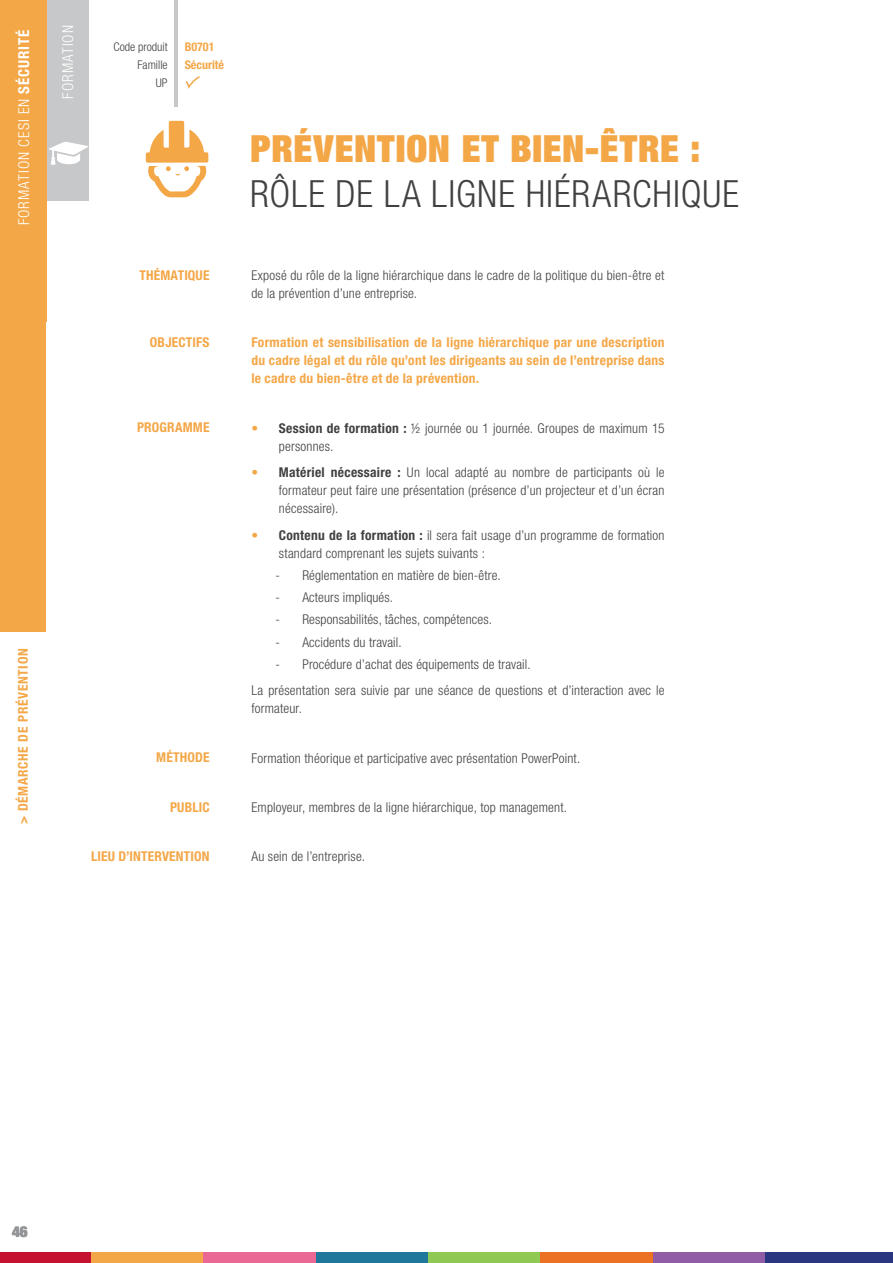
<style>
.page{position:relative;width:893px;height:1263px;background:#fff}
.page>*{position:absolute;margin:0;border:0;box-sizing:border-box;transform-origin:0 0}
.t1{font:300 condensed 37.5px "Helvetica Neue";letter-spacing:.03em;color:#414042}
.t2{font:900 expanded 37.5px "Helvetica Neue";letter-spacing:.02em;color:#f4a747}
.t3{font:300 condensed 15px "Helvetica Neue";letter-spacing:.065em;color:#fff}
.t4{font:900 expanded 15px "Helvetica Neue";color:#939598}
.t5{font:300 condensed 13.5px/18px "Helvetica Neue";letter-spacing:.015em;color:#414042}
.t6{font:700 condensed 13.5px/18px "Helvetica Neue";letter-spacing:.02em;color:#f4a747;text-align:justify}
.t7{font:700 condensed 13.5px "Helvetica Neue";letter-spacing:.05em;color:#f4a747}
.t8{font:300 condensed 12px "Helvetica Neue";color:#414042}
.t9{font:700 condensed 12px "Helvetica Neue";color:#f4a747}
.s1{font-weight:700}
.s2{color:#f4a747}
</style>
<div class="page">
<div style="left:91px;top:1252px;width:113px;height:11px;background:#f4a747"></div>
<div style="left:204px;top:1252px;width:112px;height:11px;background:#e96894"></div>
<div style="left:316px;top:1252px;width:112px;height:11px;background:#1f789b"></div>
<div style="left:428px;top:1252px;width:113px;height:11px;background:#90c854"></div>
<div style="left:540px;top:1252px;width:113px;height:11px;background:#ec7223"></div>
<div style="left:653px;top:1252px;width:112px;height:11px;background:#8f5ca5"></div>
<div style="left:765px;top:1252px;width:128px;height:11px;background:#2b3680"></div>
<div style="left:0;top:1252px;width:91px;height:11px;background:#c41230"></div>
<div style="left:46px;top:0;width:43px;height:201px;background:#c7c8ca"></div>
<div style="left:0;top:0;width:46px;height:631px;background:#f4a747"></div>
<svg style="left:49px;top:142px;width:40px;height:23px"></svg>
<hr style="left:174px;top:0;width:4px;height:106px;background:#c7c8ca">
<svg style="left:185px;top:76px;width:15px;height:12px"></svg>
<svg style="left:146px;top:121px;width:62px;height:76px"></svg>
<p class="t3" style="left:15px;top:225px;width:197px;rotate:-90deg">FORMATION CESI EN <span class="s1">SÉCURITÉ</span></p>
<p class="t7" style="left:15px;top:824px;width:177px;rotate:-90deg">&gt; DÉMARCHE DE PRÉVENTION</p>
<p class="t3" style="left:59px;top:99px;width:75px;rotate:-90deg">FORMATION</p>
<p class="t8" style="left:114px;top:40px;width:56px">Code produit</p>
<p class="t9" style="left:185px;top:40px;width:31px">B0701</p>
<p class="t8" style="left:138px;top:58px;width:32px">Famille</p>
<p class="t9" style="left:185px;top:57px;width:41px">Sécurité</p>
<p class="t8" style="left:156px;top:76px;width:13px">UP</p>
<h1 class="t2" style="left:250px;top:124px;width:452px">PRÉVENTION ET BIEN-ÊTRE :</h1>
<h1 class="t1" style="left:250px;top:172px;width:491px">RÔLE DE LA LIGNE HIÉRARCHIQUE</h1>
<p class="t6" style="left:139px;top:266px;width:72px">THÉMATIQUE</p>
<p class="t5" style="left:251px;top:266px;width:415px">Exposé du rôle de la ligne hiérarchique dans le cadre de la politique du bien-être et de la prévention d’une entreprise.</p>
<p class="t6" style="left:150px;top:333px;width:61px">OBJECTIFS</p>
<p class="t6" style="left:251px;top:333px;width:415px">Formation et sensibilisation de la ligne hiérarchique par une description du cadre légal et du rôle qu’ont les dirigeants au sein de l’entreprise dans le cadre du bien-être et de la prévention.</p>
<p class="t6" style="left:137px;top:418px;width:74px">PROGRAMME</p>
<p class="t5" style="left:279px;top:419px;width:387px;text-indent:-28px"><span class="s2">•</span> <span class="s1">Session de formation :</span> ½ journée ou 1 journée. Groupes de maximum 15 personnes.</p>
<p class="t5" style="left:279px;top:463px;width:387px;text-align:justify;text-indent:-28px"><span class="s2">•</span> <span class="s1">Matériel nécessaire :</span> Un local adapté au nombre de participants où le formateur peut faire une présentation (présence d’un projecteur et d’un écran nécessaire).</p>
<p class="t5" style="left:279px;top:526px;width:387px;text-indent:-28px"><span class="s2">•</span> <span class="s1">Contenu de la formation :</span> il sera fait usage d’un programme de formation standard comprenant les sujets suivants :</p>
<p class="t5" style="left:275px;top:566px;width:227px">- Réglementation en matière de bien-être.</p>
<p class="t5" style="left:275px;top:588px;width:119px">- Acteurs impliqués.</p>
<p class="t5" style="left:275px;top:610px;width:218px">- Responsabilités, tâches, compétences.</p>
<p class="t5" style="left:275px;top:633px;width:128px">- Accidents du travail.</p>
<p class="t5" style="left:251px;top:651px;width:415px;line-height:26.5px;text-indent:24px">- Procédure d’achat des équipements de travail.<br>La présentation sera suivie par une séance de questions et d’interaction avec le</p>
<p class="t5" style="left:251px;top:699px;width:52px">formateur.</p>
<p class="t6" style="left:156px;top:748px;width:55px">MÉTHODE</p>
<p class="t5" style="left:251px;top:749px;width:330px">Formation théorique et participative avec présentation PowerPoint.</p>
<p class="t6" style="left:170px;top:798px;width:41px">PUBLIC</p>
<p class="t5" style="left:251px;top:798px;width:317px">Employeur, membres de la ligne hiérarchique, top management.</p>
<p class="t6" style="left:91px;top:847px;width:120px">LIEU D’INTERVENTION</p>
<p class="t5" style="left:251px;top:847px;width:115px">Au sein de l’entreprise.</p>
<p class="t4" style="left:12px;top:1222px;width:17px">46</p>
</div>
